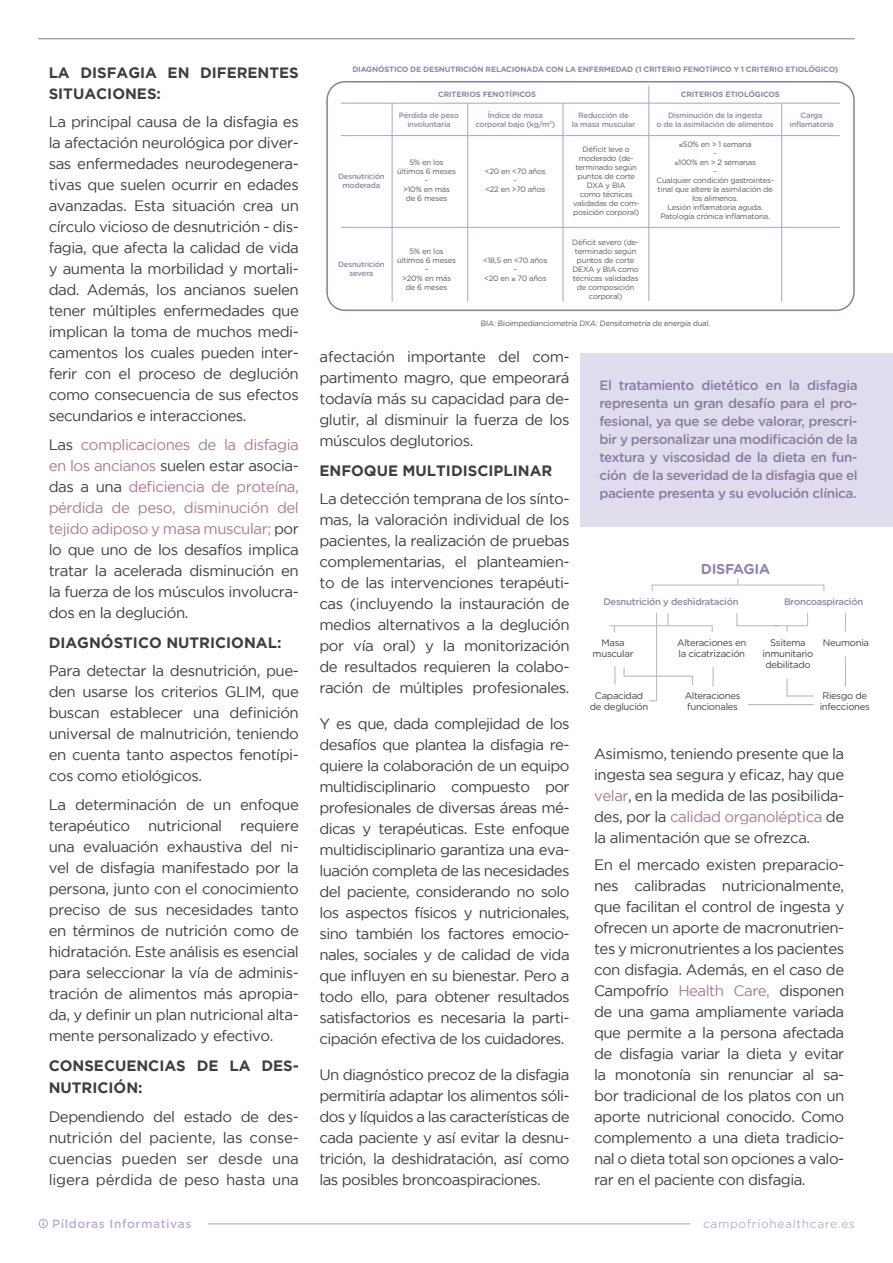
<style>
.page{position:relative;width:893px;height:1263px;background:#fff}
.page>*{position:absolute;margin:0;border:0;box-sizing:border-box;transform-origin:0 0}
.t1{font:15px/21px "Gotham";letter-spacing:-.03em;color:#3e3e3f;text-align:justify}
.t2{font:700 15px/21px "Gotham";color:#3e3e3f}
.t3{font:700 14.25px "Gotham Rounded";letter-spacing:-.02em;color:#9285a8}
.t4{font:500 13.5px/18px "Gotham Rounded";letter-spacing:-.03em;color:#897ca1;text-align:justify}
.t5{font:12px "Gotham Rounded";letter-spacing:.05em;color:#b9acd3}
.t6{font:500 12px "Gotham Rounded";letter-spacing:.05em;color:#b9acd3}
.t7{font:9.6px/11.1px "Gotham Rounded";letter-spacing:-.03em;color:#414243;text-align:center}
.t8{font:500 9.6px "Gotham Rounded";letter-spacing:-.03em;color:#9285a8}
.t9{font:7.8px/9px "Gotham Rounded";letter-spacing:-.03em;color:#57585a;text-align:center}
.t10{font:500 7.8px/9px "Gotham Rounded";letter-spacing:-.03em;color:#9285a8;text-align:center}
.t11{font:700 7.8px "Gotham Rounded";letter-spacing:-.02em;color:#9285a8}
.s1{color:#aa7a94}
</style>
<div class="page">
<div style="left:581px;top:353px;width:312px;height:173px;background:#e1dced"></div>
<hr style="left:38px;top:38px;width:817px;height:1px;background:#808285">
<hr style="left:202px;top:1223px;width:653px;height:1px;background:#ae9fcc">
<div style="left:52px;top:1218px;width:156px;height:10px;background:#fff"></div>
<div style="left:691px;top:1218px;width:164px;height:10px;background:#fff"></div>
<div style="left:39px;top:1219px;width:9px;height:9px;border:1px solid #ae9fcc;border-radius:50%"></div>
<div style="left:326px;top:81px;width:529px;height:230px;border:2px solid #897ca1;border-radius:18px"></div>
<hr style="left:341px;top:103px;width:499px;height:1px;background:#ae9fcc">
<hr style="left:341px;top:135px;width:499px;height:1px;background:#ae9fcc">
<hr style="left:341px;top:227px;width:499px;height:1px;background:#ae9fcc">
<hr style="left:392px;top:103px;width:1px;height:199px;background:#ae9fcc">
<hr style="left:467px;top:103px;width:1px;height:199px;background:#ae9fcc">
<hr style="left:563px;top:103px;width:1px;height:199px;background:#ae9fcc">
<hr style="left:648px;top:86px;width:1px;height:215px;background:#ae9fcc">
<hr style="left:781px;top:104px;width:1px;height:198px;background:#ae9fcc">
<hr style="left:652px;top:585px;width:172px;height:1px;background:#b6b7bb">
<hr style="left:610px;top:625px;width:103px;height:1px;background:#b6b7bb">
<hr style="left:747px;top:704px;width:67px;height:1px;background:#b0b1b5">
<hr style="left:736px;top:625px;width:43px;height:1px;background:#b6b7bb">
<hr style="left:774px;top:625px;width:34px;height:1px;background:#b6b7bb">
<svg style="left:614px;top:666px;width:1px;height:18px"></svg>
<svg style="left:787px;top:678px;width:27px;height:18px"></svg>
<hr style="left:845px;top:656px;width:1px;height:30px;background:#b0b1b5">
<hr style="left:656px;top:613px;width:1px;height:88px;background:#b6b7bb">
<hr style="left:624px;top:676px;width:68px;height:1px;background:#b0b1b5">
<svg style="left:713px;top:667px;width:1px;height:19px"></svg>
<svg style="left:667px;top:613px;width:1px;height:13px"></svg>
<svg style="left:736px;top:613px;width:1px;height:13px"></svg>
<svg style="left:807px;top:613px;width:1px;height:12px"></svg>
<svg style="left:845px;top:613px;width:1px;height:19px"></svg>
<p class="t2" style="left:49px;top:61px;width:252px">LA DISFAGIA EN DIFERENTES<br>SITUACIONES:</p>
<p class="t1" style="left:49px;top:111px;width:252px">La principal causa de la disfagia es la afectación neurológica por diver&shy;sas enfermedades neurodegenera&shy;tivas que suelen ocurrir en edades avanzadas. Esta situación crea un círculo vicioso de desnutrición - dis&shy;fagia, que afecta la calidad de vida y aumenta la morbilidad y mortali&shy;dad. Además, los ancianos suelen tener múltiples enfermedades que implican la toma de muchos medi&shy;camentos los cuales pueden inter&shy;ferir con el proceso de deglución como consecuencia de sus efectos secundarios e interacciones.</p>
<p class="t1" style="left:49px;top:434px;width:252px">Las <span class="s1">complicaciones de la disfagia en los ancianos</span> suelen estar asocia&shy;das a una <span class="s1">deficiencia de proteína, pérdida de peso, disminución del tejido adiposo y masa muscular;</span> por lo que uno de los desafíos implica tratar la acelerada disminución en la fuerza de los músculos involucra&shy;dos en la deglución.</p>
<p class="t2" style="left:49px;top:631px;width:234px">DIAGNÓSTICO NUTRICIONAL:</p>
<p class="t1" style="left:49px;top:660px;width:252px">Para detectar la desnutrición, pue&shy;den usarse los criterios GLIM, que buscan establecer una definición universal de malnutrición, teniendo en cuenta tanto aspectos fenotípi&shy;cos como etiológicos.</p>
<p class="t1" style="left:49px;top:794px;width:252px">La determinación de un enfoque terapéutico nutricional requiere una evaluación exhaustiva del ni&shy;vel de disfagia manifestado por la persona, junto con el conocimiento preciso de sus necesidades tanto en términos de nutrición como de hidratación. Este análisis es esencial para seleccionar la vía de adminis&shy;tración de alimentos más apropia&shy;da, y definir un plan nutricional alta&shy;mente personalizado y efectivo.</p>
<p class="t2" style="left:49px;top:1054px;width:252px;line-height:22.5px">CONSECUENCIAS DE LA DES-<br>NUTRICIÓN:</p>
<p class="t1" style="left:49px;top:1106px;width:252px">Dependiendo del estado de des&shy;nutrición del paciente, las conse&shy;cuencias pueden ser desde una ligera pérdida de peso hasta una</p>
<p class="t11" style="left:352px;top:64px;width:487px">DIAGNÓSTICO DE DESNUTRICIÓN RELACIONADA CON LA ENFERMEDAD (1 CRITERIO FENOTÍPICO Y 1 CRITERIO ETIOLÓGICO)</p>
<p class="t10" style="left:338px;top:171px;width:48px">Desnutrición moderada</p>
<p class="t10" style="left:338px;top:259px;width:48px">Desnutrición severa</p>
<p class="t11" style="left:681px;top:88px;width:100px">CRITERIOS ETIOLÓGICOS</p>
<p class="t11" style="left:438px;top:88px;width:99px">CRITERIOS FENOTÍPICOS</p>
<p class="t10" style="left:399px;top:110px;width:62px">Pérdida de peso involuntaria</p>
<p class="t10" style="left:475px;top:110px;width:81px">Índice de masa corporal bajo (kg/m<sup>2</sup>)</p>
<p class="t10" style="left:572px;top:110px;width:65px">Reducción de<br>la masa muscular</p>
<p class="t10" style="left:657px;top:110px;width:119px">Disminución de la ingesta<br>o de la asimilación de alimentos</p>
<p class="t9" style="left:397px;top:158px;width:60px">5% en los últimos 6 meses -<br>&gt;10% en más<br>de 6 meses</p>
<p class="t9" style="left:397px;top:246px;width:60px">5% en los últimos 6 meses -<br>&gt;20% en más de 6 meses</p>
<p class="t9" style="left:573px;top:144px;width:68px">Déficit leve o moderado (de&shy;terminado según puntos de corte<br>DXA y BIA<br>como técnicas validadas de com&shy;posición corporal)</p>
<p class="t9" style="left:657px;top:140px;width:119px">≤50% en &gt; 1 semana<br>-<br>≤100% en &gt; 2 semanas<br>-<br>Cualquier condición gastrointes&shy;tinal que altere la asimilación de los alimenos.<br>Lesión inflamatoria aguda.<br>Patología crónica inflamatoria.</p>
<p class="t9" style="left:572px;top:237px;width:68px">Déficit severo (de&shy;terminado según puntos de corte<br>DEXA y BIA como técnicas validadas de composición corporal)</p>
<p class="t9" style="left:480px;top:319px;width:232px">BIA: Bioimpedianciometría DXA: Densitometría de energía dual.</p>
<p class="t9" style="left:485px;top:167px;width:62px">&lt;20 en &lt;70 años -<br>&lt;22 en &gt;70 años</p>
<p class="t9" style="left:483px;top:255px;width:66px">&lt;18,5 en &lt;70 años -<br>&lt;20 en ≥ 70 años</p>
<p class="t10" style="left:789px;top:110px;width:46px">Carga inflamatoria</p>
<p class="t1" style="left:319px;top:346px;width:252px">afectación importante del com&shy;partimento magro, que empeorará todavía más su capacidad para de&shy;glutir, al disminuir la fuerza de los músculos deglutorios.</p>
<p class="t2" style="left:319px;top:460px;width:234px">ENFOQUE MULTIDISCIPLINAR</p>
<p class="t1" style="left:319px;top:488px;width:252px">La detección temprana de los sínto&shy;mas, la valoración individual de los pacientes, la realización de pruebas complementarias, el planteamien&shy;to de las intervenciones terapéuti&shy;cas (incluyendo la instauración de medios alternativos a la deglución por vía oral) y la monitorización de resultados requieren la colabo&shy;ración de múltiples profesionales.</p>
<p class="t1" style="left:319px;top:712px;width:252px">Y es que, dada complejidad de los desafíos que plantea la disfagia re&shy;quiere la colaboración de un equipo multidisciplinario compuesto por profesionales de diversas áreas mé&shy;dicas y terapéuticas. Este enfoque multidisciplinario garantiza una eva&shy;luación completa de las necesidades del paciente, considerando no solo los aspectos físicos y nutricionales, sino también los factores emocio&shy;nales, sociales y de calidad de vida que influyen en su bienestar. Pero a todo ello, para obtener resultados satisfactorios es necesaria la parti&shy;cipación efectiva de los cuidadores.</p>
<p class="t1" style="left:319px;top:1063px;width:252px">Un diagnóstico precoz de la disfagia permitiría adaptar los alimentos sóli&shy;dos y líquidos a las características de cada paciente y así evitar la desnu&shy;trición, la deshidratación, así como las posibles broncoaspiraciones.</p>
<p class="t4" style="left:599px;top:376px;width:260px">El tratamiento dietético en la disfagia representa un gran desafío para el pro&shy;fesional, ya que se debe valorar, prescri&shy;bir y personalizar una modificación de la textura y viscosidad de la dieta en fun&shy;ción de la severidad de la disfagia que el paciente presenta y su evolución clínica.</p>
<p class="t3" style="left:701px;top:558px;width:71px">DISFAGIA</p>
<p class="t8" style="left:603px;top:595px;width:137px">Desnutrición y deshidratación</p>
<p class="t7" style="left:593px;top:636px;width:42px">Masa muscular</p>
<p class="t7" style="left:590px;top:690px;width:60px">Capacidad de deglución</p>
<p class="t7" style="left:685px;top:690px;width:57px;text-align:left">Alteraciones funcionales</p>
<p class="t8" style="left:784px;top:595px;width:81px">Broncoaspiración</p>
<p class="t7" style="left:677px;top:636px;width:71px;text-align:left">Alteraciones en la cicatrización</p>
<p class="t7" style="left:823px;top:636px;width:48px">Neumonia</p>
<p class="t7" style="left:820px;top:690px;width:52px;text-align:left">Riesgo de infecciones</p>
<p class="t7" style="left:763px;top:636px;width:52px">Ssitema inmunitario debilitado</p>
<p class="t1" style="left:594px;top:743px;width:252px">Asimismo, teniendo presente que la ingesta sea segura y eficaz, hay que <span class="s1">velar</span>, en la medida de las posibilida&shy;des, por la <span class="s1">calidad organoléptica</span> de la alimentación que se ofrezca.</p>
<p class="t1" style="left:594px;top:854px;width:252px">En el mercado existen preparacio&shy;nes calibradas nutricionalmente, que facilitan el control de ingesta y ofrecen un aporte de macronutrien&shy;tes y micronutrientes a los pacientes con disfagia. Además, en el caso de Campofrío <span class="s1">Health Care,</span> disponen de una gama ampliamente variada que permite a la persona afectada de disfagia variar la dieta y evitar la monotonía sin renunciar al sa&shy;bor tradicional de los platos con un aporte nutricional conocido. Como complemento a una dieta tradicio&shy;nal o dieta total son opciones a valo&shy;rar en el paciente con disfagia.</p>
<p class="t6" style="left:52px;top:1215px;width:141px">Píldoras Informativas</p>
<p class="t5" style="left:703px;top:1215px;width:153px">campofríohealthcare.es</p>
</div>
